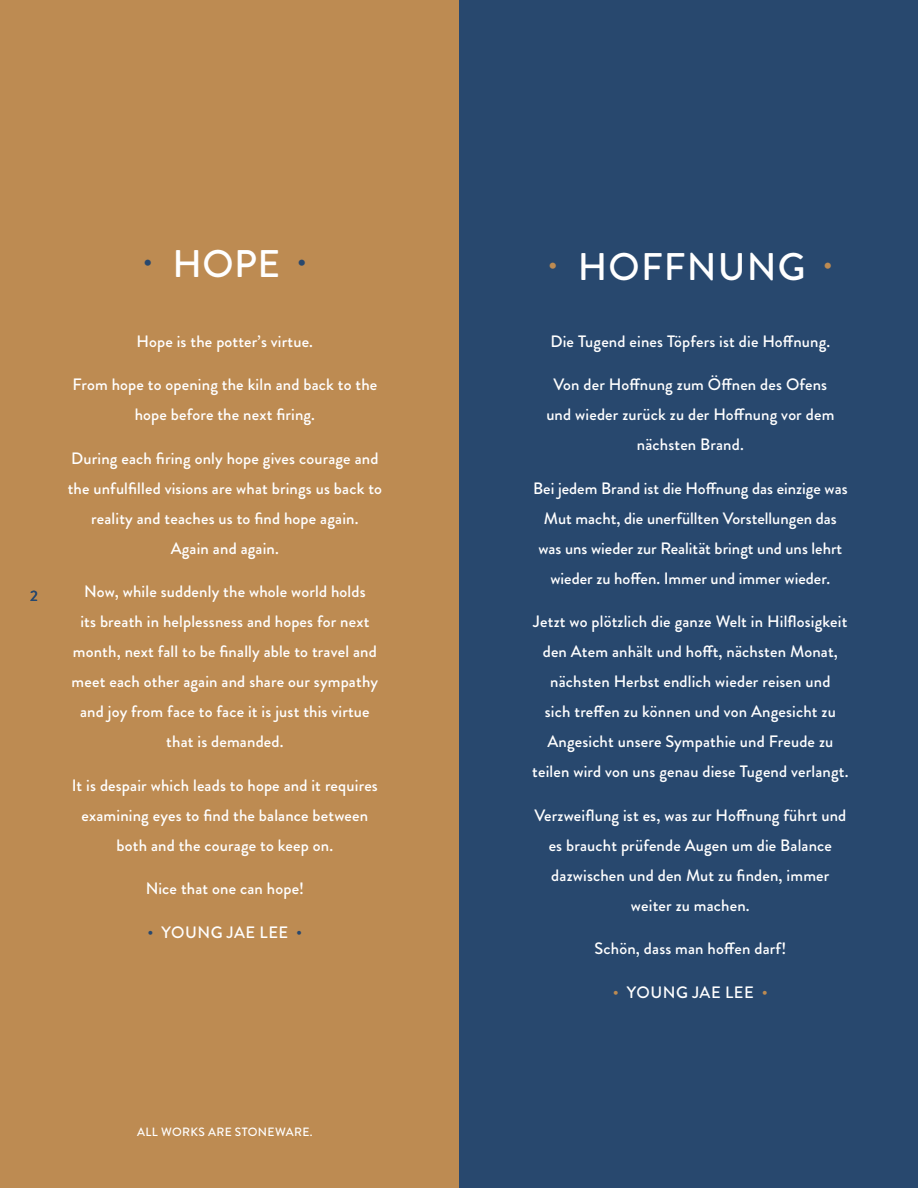
<style>
.page{position:relative;width:918px;height:1188px;background:#fff}
.page>*{position:absolute;margin:0;border:0;box-sizing:border-box;transform-origin:0 0}
.t1{font:500 38.4px "Brandon Grotesque";letter-spacing:.03em;color:#fff}
.t2{font:500 16.5px/30px "Brandon Grotesque";letter-spacing:.01em;color:#fff;text-align:center}
.t3{font:500 15px "Brandon Grotesque";color:#28486e}
.t4{font:500 12px "Brandon Grotesque";color:#fff}
.s1{color:#28486e}
.s2{color:#bd8b52}
</style>
<div class="page">
<div style="left:0;top:0;width:459px;height:1188px;background:#bd8b52"></div>
<div style="left:459px;top:0;width:459px;height:1188px;background:#28486e"></div>
<p class="t3" style="left:30px;top:585px;width:9px">2</p>
<h1 class="t1" style="left:143px;top:238px;width:165px"><sup>•</sup> HOPE <sup>•</sup></h1>
<h1 class="t1" style="left:548px;top:240px;width:286px"><sup>•</sup> HOFFNUNG <sup>•</sup></h1>
<p class="t2" style="left:137px;top:326px;width:178px">Hope is the potter’s virtue.</p>
<p class="t2" style="left:72px;top:370px;width:306px">From hope to opening the kiln and back to the hope before the next firing.</p>
<p class="t2" style="left:68px;top:443px;width:316px">During each firing only hope gives courage and the unfulfilled visions are what brings us back to reality and teaches us to find hope again.<br>Again and again.</p>
<p class="t2" style="left:72px;top:577px;width:308px">Now, while suddenly the whole world holds<br>its breath in helplessness and hopes for next month, next fall to be finally able to travel and meet each other again and share our sympathy and joy from face to face it is just this virtue that is demanded.</p>
<p class="t2" style="left:72px;top:770px;width:307px">It is despair which leads to hope and it requires examining eyes to find the balance between both and the courage to keep on.</p>
<p class="t2" style="left:146px;top:874px;width:160px">Nice that one can hope!</p>
<p class="t2" style="left:147px;top:917px;width:38px"><span class="s1">•</span> Young</p>
<p class="t2" style="left:227px;top:917px;width:77px">Jae Lee <span class="s1">•</span></p>
<p class="t2" style="left:551px;top:326px;width:281px">Die Tugend eines Töpfers ist die Hoffnung.</p>
<p class="t2" style="left:546px;top:370px;width:290px">Von der Hoffnung zum Öffnen des Ofens und wieder zurück zu der Hoffnung vor dem nächsten Brand.</p>
<p class="t2" style="left:533px;top:473px;width:316px">Bei jedem Brand ist die Hoffnung das einzige was Mut macht, die unerfüllten Vorstellungen das was uns wieder zur Realität bringt und uns lehrt wieder zu hoffen. Immer und immer wieder.</p>
<p class="t2" style="left:532px;top:607px;width:318px">Jetzt wo plötzlich die ganze Welt in Hilflosigkeit den Atem anhält und hofft, nächsten Monat, nächsten Herbst endlich wieder reisen und<br>sich treffen zu können und von Angesicht zu Angesicht unsere Sympathie und Freude zu teilen wird von uns genau diese Tugend verlangt.</p>
<p class="t2" style="left:534px;top:800px;width:313px">Verzweiflung ist es, was zur Hoffnung führt und es braucht prüfende Augen um die Balance dazwischen und den Mut zu finden, immer weiter zu machen.</p>
<p class="t2" style="left:595px;top:934px;width:193px">Schön, dass man hoffen darf!</p>
<p class="t2" style="left:613px;top:977px;width:38px"><span class="s2">•</span> Young</p>
<p class="t2" style="left:692px;top:977px;width:77px">Jae Lee <span class="s2">•</span></p>
<p class="t4" style="left:137px;top:1123px;width:35px">All wor</p>
<p class="t4" style="left:191px;top:1123px;width:27px">ks are</p>
<p class="t4" style="left:235px;top:1123px;width:10px">stoneware</p>
<p class="t4" style="left:310px;top:1123px;width:4px">.</p>
</div>
